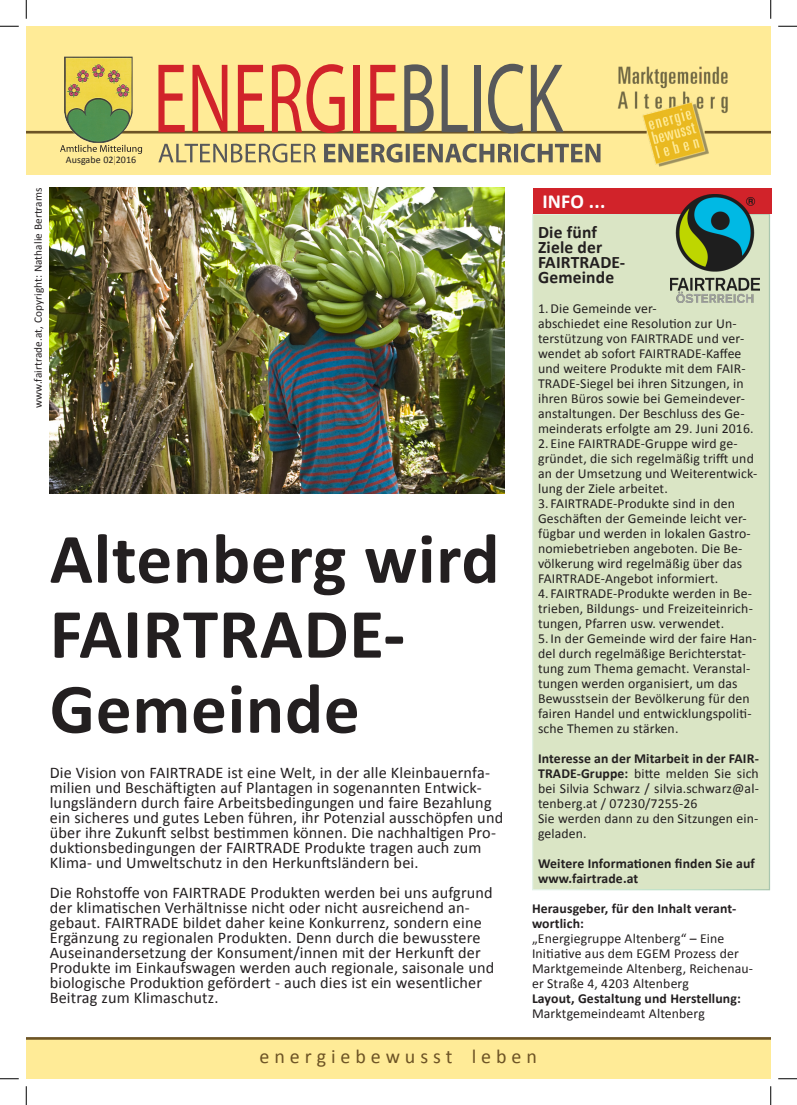
<style>
.page{position:relative;width:797px;height:1105px;background:#fff}
.page>*{position:absolute;margin:0;border:0;box-sizing:border-box;transform-origin:0 0}
.t1{font:100px "Myriad Pro";color:#d1232a;scale:.69 1}
.t2{font:700 71.25px/75px "Calibri";letter-spacing:.01em;color:#231f20}
.t3{font:20px "Calibri";color:#6d5425}
.t4{font:700 20px "Calibri";color:#fff}
.t5{font:700 17.5px "Calibri";letter-spacing:.01em;color:#231f20}
.t6{font:16.25px/15px "Calibri";letter-spacing:.01em;color:#231f20}
.t7{font:13.75px/15px "Calibri";letter-spacing:.01em;color:#231f20}
.t8{font:700 13.75px/15px "Calibri";letter-spacing:.01em;color:#231f20}
.t9{font:11.25px "Calibri";letter-spacing:.01em;color:#231f20}
.t10{font:10px "Calibri";letter-spacing:.01em;color:#231f20}
.s1{font-family:"Times New Roman";color:#6d5425}
.s2{color:#57585a}
.s3{font-weight:700}
</style>
<div class="page">
<div style="left:532px;top:214px;width:237px;height:676px;background:#dae5c5"></div>
<div style="left:532px;top:213px;width:238px;height:677px;border:1px solid #fff"></div>
<div style="left:26px;top:1038px;width:744px;height:41px;background:#ffeb97"></div>
<hr style="left:26px;top:1037px;width:744px;height:3px;background:#6d5425">
<div style="left:26px;top:26px;width:744px;height:149px;background:#ffeb97"></div>
<hr style="left:26px;top:131px;width:58px;height:3px;background:#6d5425">
<hr style="left:704px;top:131px;width:66px;height:3px;background:#6d5425">
<hr style="left:121px;top:131px;width:525px;height:3px;background:#6d5425">
<svg style="left:158px;top:144px;width:442px;height:19px"></svg>
<svg style="left:60px;top:145px;width:82px;height:9px"></svg>
<img style="left:611px;top:66px;width:127px;height:101px">
<img style="left:64px;top:57px;width:15px;height:80px">
<img style="left:50px;top:188px;width:454px;height:306px">
<div style="left:533px;top:188px;width:238px;height:25px;background:#d1232a"></div>
<img style="left:671px;top:195px;width:88px;height:108px">
<svg style="left:0;top:25px;width:19px;height:2px"></svg>
<svg style="left:778px;top:25px;width:19px;height:2px"></svg>
<svg style="left:0;top:1078px;width:19px;height:1px"></svg>
<svg style="left:778px;top:1078px;width:19px;height:1px"></svg>
<svg style="left:25px;top:0;width:2px;height:19px"></svg>
<svg style="left:25px;top:1086px;width:2px;height:19px"></svg>
<svg style="left:770px;top:0;width:1px;height:19px"></svg>
<svg style="left:770px;top:1086px;width:1px;height:19px"></svg>
<p class="t10" style="left:66px;top:153px;width:72px">Ausgabe 02<span class="s1">|</span>2016</p>
<p class="t1" style="left:153px;top:37px;width:595px">ENERGIE<span class="s2">BLICK</span></p>
<p class="t9" style="left:31px;top:408px;width:222px;rotate:-90deg">www.fairtrade.at, Copyright: Nathalie Bertrams</p>
<p class="t2" style="left:50px;top:521px;width:451px">Altenberg wird<br>FAIRTRADE-</p>
<p class="t2" style="left:50px;top:671px;width:311px">Gemeinde</p>
<p class="t6" style="left:50px;top:765px;width:455px">Die Vision von FAIRTRADE ist eine Welt, in der alle Kleinbauernfa&shy;milien und Beschäftigten auf Plantagen in sogenannten Entwick&shy;lungsländern durch faire Arbeitsbedingungen und faire Bezahlung ein sicheres und gutes Leben führen, ihr Potenzial ausschöpfen und über ihre Zukunft selbst bestimmen können. Die nachhaltigen Pro&shy;duktionsbedingungen der FAIRTRADE Produkte tragen auch zum Klima- und Umweltschutz in den Herkunftsländern bei.</p>
<p class="t6" style="left:50px;top:885px;width:446px">Die Rohstoffe von FAIRTRADE Produkten werden bei uns aufgrund der klimatischen Verhältnisse nicht oder nicht ausreichend an&shy;gebaut. FAIRTRADE bildet daher keine Konkurrenz, sondern eine Ergänzung zu regionalen Produkten. Denn durch die bewusstere Auseinandersetzung der Konsument/innen mit der Herkunft der Produkte im Einkaufswagen werden auch regionale, saisonale und biologische Produktion gefördert - auch dies ist ein wesentlicher Beitrag zum Klimaschutz.</p>
<p class="t4" style="left:542px;top:188px;width:65px">INFO ...</p>
<p class="t5" style="left:538px;top:221px;width:61px">Die fünf</p>
<p class="t5" style="left:538px;top:236px;width:66px">Ziele der</p>
<p class="t5" style="left:538px;top:251px;width:89px">FAIRTRADE-</p>
<p class="t5" style="left:538px;top:266px;width:78px">Gemeinde</p>
<p class="t7" style="left:538px;top:301px;width:217px">1.Die Gemeinde ver-<br>abschiedet eine Resolution zur Un&shy;terstützung von FAIRTRADE und ver&shy;wendet ab sofort FAIRTRADE-Kaffee und weitere Produkte mit dem FAIR-TRADE-Siegel bei ihren Sitzungen, in ihren Büros sowie bei Gemeindever&shy;anstaltungen. Der Beschluss des Ge&shy;meinderats erfolgte am 29. Juni 2016.</p>
<p class="t7" style="left:538px;top:436px;width:221px">2. Eine FAIRTRADE-Gruppe wird ge&shy;gründet, die sich regelmäßig trifft und an der Umsetzung und Weiterentwick&shy;lung der Ziele arbeitet.</p>
<p class="t7" style="left:538px;top:496px;width:214px">3. FAIRTRADE-Produkte sind in den Geschäften der Gemeinde leicht ver&shy;fügbar und werden in lokalen Gastro&shy;nomiebetrieben angeboten. Die Be&shy;völkerung wird regelmäßig über das FAIRTRADE-Angebot informiert.</p>
<p class="t7" style="left:538px;top:586px;width:216px;text-align:justify">4. FAIRTRADE-Produkte werden in Be&shy;trieben, Bildungs- und Freizeiteinrich&shy;tungen, Pfarren usw. verwendet.</p>
<p class="t7" style="left:538px;top:631px;width:220px">5. In der Gemeinde wird der faire Han&shy;del durch regelmäßige Berichterstat&shy;tung zum Thema gemacht. Veranstal&shy;tungen werden organisiert, um das Bewusstsein der Bevölkerung für den fairen Handel und entwicklungspoliti&shy;sche Themen zu stärken.</p>
<p class="t7" style="left:538px;top:751px;width:222px;text-align:justify"><span class="s3">Interesse an der Mitarbeit in der FAIR-TRADE-Gruppe:</span> bitte melden Sie sich bei Silvia Schwarz / silvia.schwarz@al&shy;tenberg.at / 07230/7255-26</p>
<p class="t7" style="left:538px;top:811px;width:222px">Sie werden dann zu den Sitzungen ein&shy;geladen.</p>
<p class="t8" style="left:538px;top:855px;width:218px">Weitere Informationen finden Sie auf www.fairtrade.at</p>
<p class="t8" style="left:532px;top:900px;width:206px">Herausgeber, für den Inhalt verant&shy;wortlich:</p>
<p class="t7" style="left:532px;top:931px;width:194px">„Energiegruppe Altenberg“ – Eine</p>
<p class="t7" style="left:532px;top:946px;width:222px">Initiative aus dem EGEM Prozess der<br>Marktgemeinde Altenberg, Reichenau&shy;er Straße 4, 4203 Altenberg</p>
<p class="t8" style="left:532px;top:990px;width:210px">Layout, Gestaltung und Herstellung:</p>
<p class="t7" style="left:532px;top:1006px;width:174px">Marktgemeindeamt Altenberg</p>
<p class="t3" style="left:260px;top:1043px;width:279px">e n e r g i e b e w u s s t l e b e n</p>
</div>
